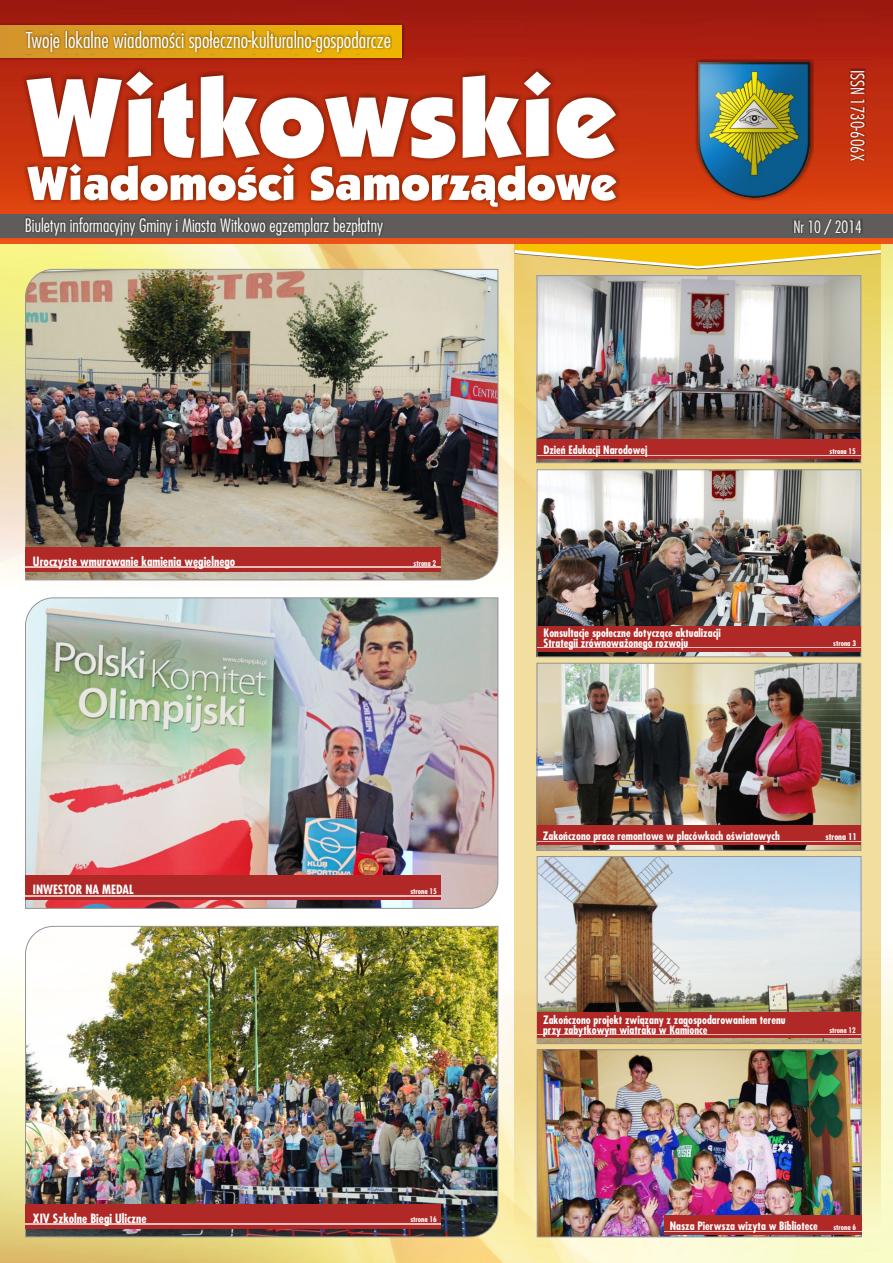
<style>
.page{position:relative;width:893px;height:1263px;background:#fff}
.page>*{position:absolute;margin:0;border:0;box-sizing:border-box;transform-origin:0 0}
.t1{font:300 21.3px "Fujiyama";color:#fff}
.t2{font:300 18px "Fujiyama";color:#fff}
.t3{font:300 16.5px "Fujiyama";color:#fff}
.t4{font:700 12.45px "Fujiyama";color:#fff}
.t5{font:700 11.25px/10.1px "Fujiyama";color:#fff}
.t6{font:700 9px "Fujiyama";color:#fff}
.t7{font:700 7.5px "Fujiyama";color:#fff}
.s1{font-weight:400}
</style>
<div class="page">
<img style="left:0;top:243px;width:893px;height:1020px">
<svg style="left:515px;top:269px;width:366px;height:973px;background:#f0dc93"></svg>
<img style="left:539px;top:277px;width:320px;height:184px">
<div style="left:537px;top:275px;width:324px;height:188px;border:1px solid #969494"></div>
<img style="left:539px;top:665px;width:320px;height:184px">
<div style="left:537px;top:663px;width:324px;height:188px;border:1px solid #969494"></div>
<img style="left:539px;top:471px;width:320px;height:184px">
<div style="left:537px;top:469px;width:324px;height:188px;border:1px solid #969494"></div>
<div style="left:537px;top:825px;width:323px;height:20px;background:#b02926"></div>
<hr style="left:537px;top:841px;width:323px;height:1px;background:#e7bebd">
<div style="left:537px;top:626px;width:323px;height:26px;background:#b02926"></div>
<hr style="left:537px;top:647px;width:323px;height:1px;background:#e7bebd">
<img style="left:539px;top:1051px;width:320px;height:184px">
<div style="left:537px;top:1049px;width:324px;height:188px;border:1px solid #969494"></div>
<img style="left:539px;top:858px;width:320px;height:184px">
<div style="left:537px;top:856px;width:324px;height:188px;border:1px solid #969494"></div>
<div style="left:664px;top:1215px;width:197px;height:20px;background:#b02926"></div>
<hr style="left:664px;top:1231px;width:197px;height:1px;background:#e7bebd">
<div style="left:537px;top:1012px;width:324px;height:26px;background:#b02926"></div>
<hr style="left:537px;top:1034px;width:324px;height:1px;background:#e7bebd">
<div style="left:538px;top:439px;width:323px;height:20px;background:#b02926"></div>
<hr style="left:538px;top:455px;width:323px;height:1px;background:#e7bebd">
<img style="left:0;top:0;width:893px;height:243px">
<div style="left:0;top:214px;width:893px;height:24px;background:#615c5c"></div>
<div style="left:695px;top:59px;width:118px;height:142px;background:#1f1a17;opacity:.71"></div>
<img style="left:698px;top:63px;width:112px;height:101px">
<div style="left:849px;top:68px;width:16px;height:94px;background:#1f1a17;opacity:.49"></div>
<div style="left:0;top:23px;width:404px;height:37px;background:#1f1a17;opacity:.49"></div>
<div style="left:0;top:25px;width:402px;height:33px;background:linear-gradient(to right,#d3942d,#eeb600)"></div>
<div style="left:24px;top:30px;width:368px;height:24px;background:#1f1a17;opacity:.49"></div>
<div style="left:22px;top:67px;width:598px;height:144px;background:#1f1a17;opacity:.49"></div>
<svg style="left:26px;top:71px;width:590px;height:87px"></svg>
<svg style="left:27px;top:164px;width:854px;height:105px"></svg>
<img style="left:25px;top:925px;width:474px;height:312px">
<div style="left:26px;top:1204px;width:415px;height:25px;background:#b02926"></div>
<hr style="left:26px;top:1223px;width:415px;height:1px;background:#e7bebd">
<img style="left:25px;top:597px;width:474px;height:312px">
<div style="left:26px;top:875px;width:415px;height:25px;background:#b02926"></div>
<hr style="left:26px;top:895px;width:415px;height:1px;background:#e7bebd">
<img style="left:25px;top:269px;width:474px;height:312px">
<div style="left:26px;top:547px;width:415px;height:25px;background:#b02926"></div>
<hr style="left:26px;top:566px;width:415px;height:2px;background:#e7bebd">
<h1 class="t1" style="left:26px;top:32px;width:367px">Twoje lokalne wiadomości społeczno-kulturalno-gospodarcze</h1>
<h2 class="t2" style="left:865px;top:70px;width:93px;rotate:90deg">ISSN 1730-606X</h2>
<h2 class="t2" style="left:25px;top:218px;width:360px">Biuletyn informacyjny Gminy i Miasta Witkowo egzemplarz bezpłatny</h2>
<h3 class="t3" style="left:793px;top:220px;width:70px">Nr 10 <span class="s1">/</span> 2014</h3>
<p class="t4" style="left:33px;top:556px;width:204px">Uroczyste wmurowanie kamienia węgielnego</p>
<p class="t7" style="left:413px;top:560px;width:24px">strona 2</p>
<p class="t4" style="left:33px;top:885px;width:102px">INWESTOR NA MEDAL</p>
<p class="t7" style="left:410px;top:888px;width:28px">strona 15</p>
<p class="t4" style="left:33px;top:1213px;width:115px">XIV Szkolne Biegi Uliczne</p>
<p class="t7" style="left:410px;top:1216px;width:28px">strona 16</p>
<p class="t5" style="left:543px;top:446px;width:106px">Dzień Edukacji Narodowej</p>
<p class="t7" style="left:830px;top:449px;width:28px">strona 15</p>
<p class="t5" style="left:544px;top:629px;width:179px">Konsultacje społeczne dotyczące aktualizacji<br>Strategii zrównoważonego rozwoju</p>
<p class="t7" style="left:833px;top:641px;width:24px">strona 3</p>
<p class="t5" style="left:543px;top:832px;width:238px">Zakończono prace remontowe w placówkach oświatowych</p>
<p class="t6" style="left:825px;top:834px;width:33px">strona 11</p>
<p class="t5" style="left:543px;top:1016px;width:244px">Zakończono projekt związany z zagospodarowaniem terenu przy zabytkowym wiatraku w Kamionce</p>
<p class="t7" style="left:829px;top:1027px;width:28px">strona 12</p>
<p class="t5" style="left:670px;top:1222px;width:150px">Nasza Pierwsza wizyta w Bibliotece</p>
<p class="t7" style="left:833px;top:1225px;width:24px">strona 6</p>
</div>
